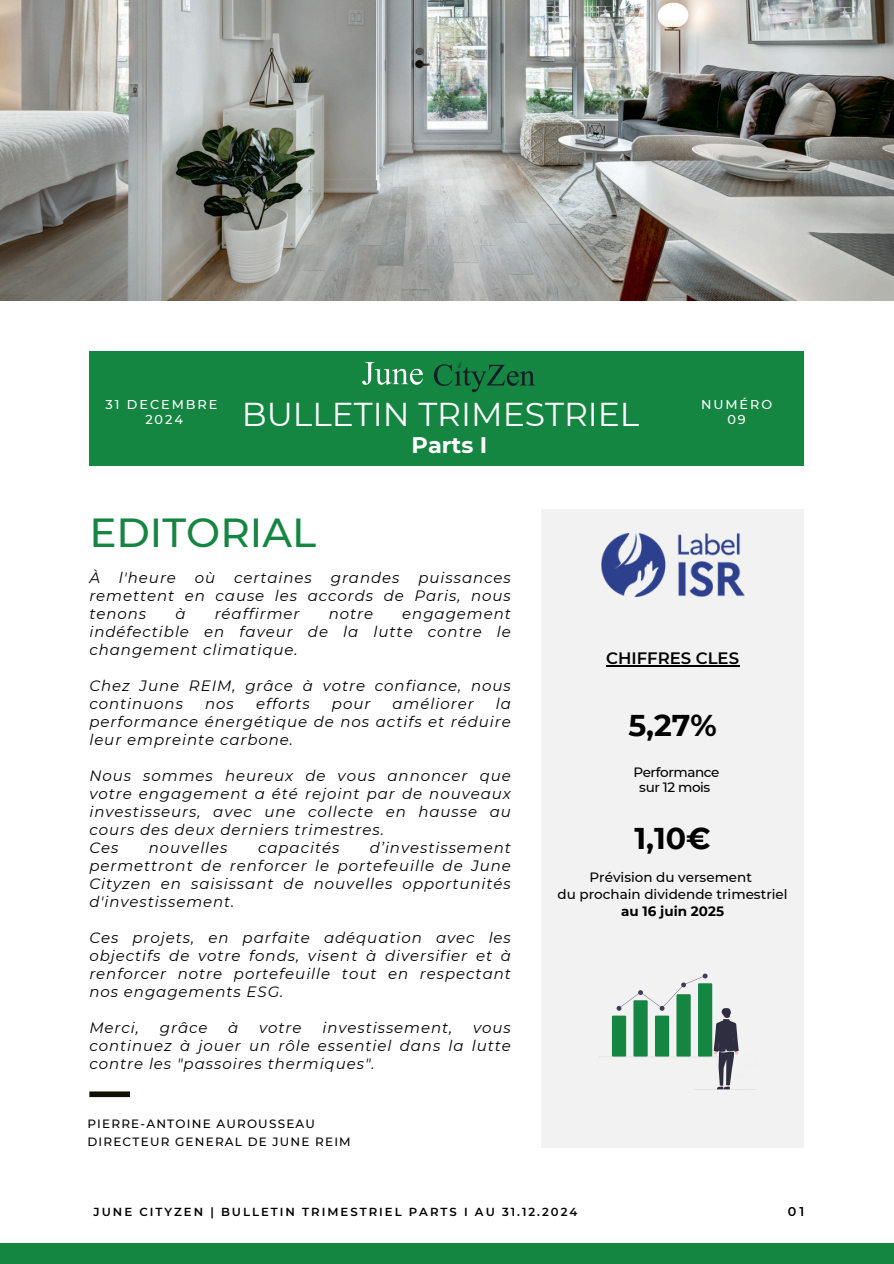
<style>
.page{position:relative;width:894px;height:1264px;background:#fff}
.page>*{position:absolute;margin:0;border:0;box-sizing:border-box;transform-origin:0 0}
.t1{font:500 40.5px "Montserrat";color:#158542}
.t2{font:33px "Montserrat";color:#fff}
.t3{font:700 30px "Montserrat";color:#000}
.t4{font:700 22.5px "Montserrat";color:#fff}
.t5{font:600 16.5px "Montserrat";color:#000}
.t6{font:italic 15px/18px "Montserrat";letter-spacing:.06em;color:#000;text-align:justify}
.t7{font:500 13.5px "Montserrat";color:#000}
.t8{font:500 13.5px/14.7px "Montserrat";letter-spacing:-.03em;color:#000;text-align:center}
.t9{font:700 13.5px "Montserrat";color:#000}
.t10{font:500 12.75px/15px "Montserrat";letter-spacing:.15em;color:#fff;text-align:center}
.t11{font:600 12.75px "Montserrat";color:#000}
.t12{font:500 12px "Montserrat";letter-spacing:.1em;color:#000}
.t13{font:600 11.7px "Montserrat";letter-spacing:.17em;color:#000}
</style>
<div class="page">
<div style="left:0;top:1243px;width:893px;height:20px;background:#158542"></div>
<img style="left:0;top:0;width:893px;height:300px">
<div style="left:89px;top:1091px;width:41px;height:6px;background:#121005"></div>
<div style="left:541px;top:509px;width:262px;height:638px;background:#f2f2f2"></div>
<div style="left:89px;top:352px;width:715px;height:114px;background:#158542"></div>
<svg style="left:611px;top:973px;width:145px;height:117px"></svg>
<img style="left:352px;top:351px;width:189px;height:42px">
<img style="left:601px;top:534px;width:142px;height:63px">
<hr style="left:606px;top:665px;width:132px;height:1px;background:#000">
<p class="t10" style="left:106px;top:397px;width:113px">31 DECEMBRE</p>
<h3 class="t10" style="left:145px;top:411px;width:39px">2024</h3>
<h2 class="t2" style="left:242px;top:394px;width:399px">BULLETIN TRIMESTRIEL</h2>
<h4 class="t4" style="left:411px;top:431px;width:77px">Parts I</h4>
<p class="t1" style="left:89px;top:507px;width:228px">EDITORIAL</p>
<h3 class="t10" style="left:700px;top:397px;width:73px">NUMÉRO<br>09</h3>
<p class="t6" style="left:89px;top:569px;width:12px">À</p>
<p class="t6" style="left:119px;top:569px;width:59px">l'heure</p>
<p class="t6" style="left:195px;top:569px;width:22px">où</p>
<p class="t6" style="left:234px;top:569px;width:79px">certaines</p>
<p class="t6" style="left:331px;top:569px;width:70px">grandes</p>
<p class="t6" style="left:89px;top:569px;width:423px;text-indent:329px">puissances remettent en cause les accords de Paris, nous tenons</p>
<p class="t6" style="left:175px;top:605px;width:12px">à</p>
<p class="t6" style="left:215px;top:605px;width:86px">réaffirmer</p>
<p class="t6" style="left:328px;top:605px;width:46px">notre</p>
<p class="t6" style="left:89px;top:605px;width:423px;text-indent:313px">engagement indéfectible en faveur de la lutte contre le changement climatique.</p>
<p class="t6" style="left:89px;top:677px;width:423px">Chez June REIM, grâce à votre confiance, nous continuons</p>
<p class="t6" style="left:205px;top:695px;width:30px">nos</p>
<p class="t6" style="left:256px;top:695px;width:55px">efforts</p>
<p class="t6" style="left:332px;top:695px;width:40px">pour</p>
<p class="t6" style="left:392px;top:695px;width:83px">améliorer</p>
<p class="t6" style="left:89px;top:695px;width:423px;text-indent:406px">la performance énergétique de nos actifs et réduire leur empreinte carbone.</p>
<p class="t6" style="left:89px;top:767px;width:423px;text-align:left">Nous sommes heureux de vous annoncer que votre engagement a été rejoint par de nouveaux investisseurs, avec une collecte en hausse au cours des deux derniers trimestres.<br>Ces</p>
<p class="t6" style="left:89px;top:839px;width:423px;text-indent:280px">d’investissement permettront de renforcer le portefeuille de June Cityzen en saisissant de nouvelles opportunités d'investissement.</p>
<p class="t6" style="left:89px;top:929px;width:423px">Ces projets, en parfaite adéquation avec les objectifs de votre fonds, visent à diversifier et à renforcer notre portefeuille tout en respectant nos engagements ESG.</p>
<p class="t6" style="left:89px;top:1019px;width:51px">Merci,</p>
<p class="t6" style="left:160px;top:1019px;width:49px">grâce</p>
<p class="t6" style="left:228px;top:1019px;width:12px">à</p>
<p class="t6" style="left:259px;top:1019px;width:44px">votre</p>
<p class="t6" style="left:322px;top:1019px;width:131px">investissement,</p>
<p class="t6" style="left:149px;top:839px;width:80px">nouvelles</p>
<p class="t6" style="left:258px;top:839px;width:83px">capacités</p>
<p class="t6" style="left:89px;top:1019px;width:423px;text-indent:384px">vous continuez à jouer un rôle essentiel dans la lutte contre les "passoires thermiques".</p>
<p class="t12" style="left:87px;top:1116px;width:229px">PIERRE-ANTOINE AUROUSSEAU</p>
<h5 class="t12" style="left:87px;top:1134px;width:265px">DIRECTEUR GENERAL DE JUNE REIM</h5>
<p class="t5" style="left:606px;top:648px;width:134px">CHIFFRES CLES</p>
<p class="t3" style="left:628px;top:707px;width:90px">5,27%</p>
<p class="t8" style="left:633px;top:765px;width:88px">Performance sur 12 mois</p>
<h6 class="t3" style="left:634px;top:820px;width:78px">1,10€</h6>
<h6 class="t7" style="left:589px;top:869px;width:164px">Prévision du versement</h6>
<h6 class="t7" style="left:557px;top:886px;width:232px">du prochain dividende trimestriel</h6>
<h6 class="t9" style="left:621px;top:903px;width:104px">au 16 juin 2025</h6>
<p class="t13" style="left:94px;top:1204px;width:485px">JUNE CITYZEN | BULLETIN TRIMESTRIEL PARTS I AU 31.12.2024</p>
<h1 class="t11" style="left:787px;top:1203px;width:18px">01</h1>
</div>
